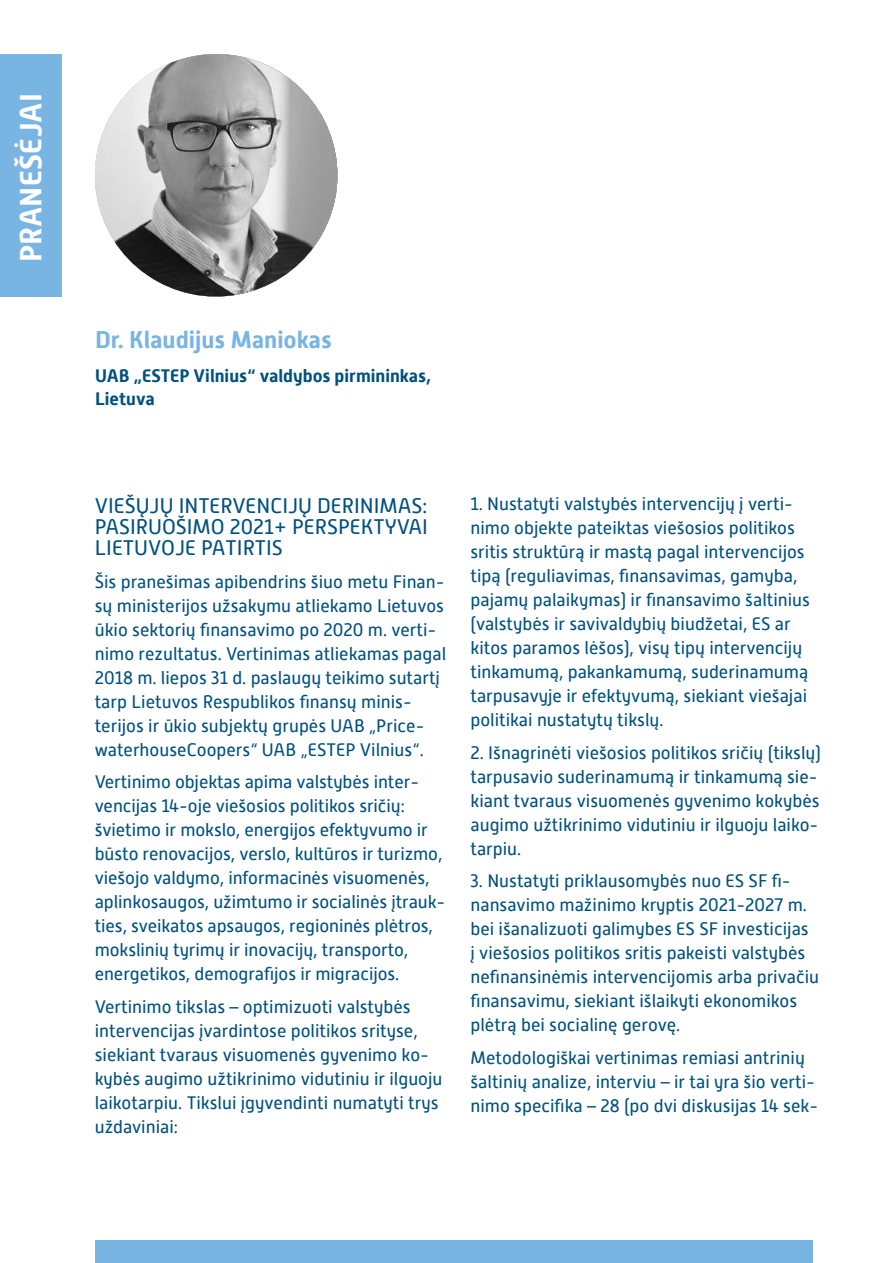
<style>
.page{position:relative;width:893px;height:1263px;background:#fff}
.page>*{position:absolute;margin:0;border:0;box-sizing:border-box;transform-origin:0 0}
.t1{font:700 30.45px "Alwyn New W00";letter-spacing:.01em;color:#fff}
.t2{font:700 24px "Alwyn New W00";color:#79b5e3}
.t3{font:21px/21px "Alwyn New W00";color:#00517d;text-align:justify}
.t4{font:18px/24px "Alwyn New W00";color:#00517d}
.t5{font:700 18px/22.5px "Alwyn New W00";color:#00517d}
</style>
<div class="page">
<svg style="left:94px;top:54px;width:244px;height:243px"></svg>
<div style="left:95px;top:1240px;width:717px;height:23px;background:#79b5e3"></div>
<div style="left:0;top:54px;width:61px;height:243px;background:#79b5e3"></div>
<h1 class="t1" style="left:13px;top:262px;width:171px;rotate:-90deg">PRANEŠĖJAI</h1>
<h2 class="t2" style="left:95px;top:325px;width:238px">Dr. Klaudijus Maniokas</h2>
<p class="t5" style="left:95px;top:365px;width:338px">UAB „ESTEP Vilnius“ valdybos pirmininkas,<br>Lietuva</p>
<p class="t3" style="left:95px;top:495px;width:335px">VIEŠŲJŲ INTERVENCIJŲ DERINIMAS:<br>PASIRUOŠIMO 2021+ PERSPEKTYVAI LIETUVOJE PATIRTIS</p>
<p class="t4" style="left:95px;top:569px;width:353px">Šis pranešimas apibendrins šiuo metu Finan&shy;sų ministerijos užsakymu atliekamo Lietuvos ūkio sektorių finansavimo po 2020 m. verti&shy;nimo rezultatus. Vertinimas atliekamas pagal 2018 m. liepos 31 d. paslaugų teikimo sutartį tarp Lietuvos Respublikos finansų minis&shy;terijos ir ūkio subjektų grupės UAB „Price&shy;waterhouseCoopers“ UAB „ESTEP Vilnius“.</p>
<p class="t4" style="left:95px;top:770px;width:352px">Vertinimo objektas apima valstybės inter&shy;vencijas 14-oje viešosios politikos sričių: švietimo ir mokslo, energijos efektyvumo ir būsto renovacijos, verslo, kultūros ir turizmo, viešojo valdymo, informacinės visuomenės, aplinkosaugos, užimtumo ir socialinės įtrauk&shy;ties, sveikatos apsaugos, regioninės plėtros, mokslinių tyrimų ir inovacijų, transporto, energetikos, demografijos ir migracijos.</p>
<p class="t4" style="left:95px;top:994px;width:349px">Vertinimo tikslas – optimizuoti valstybės intervencijas įvardintose politikos srityse, siekiant tvaraus visuomenės gyvenimo ko&shy;kybės augimo užtikrinimo vidutiniu ir ilguoju laikotarpiu. Tikslui įgyvendinti numatyti trys uždaviniai:</p>
<p class="t4" style="left:470px;top:492px;width:341px">1. Nustatyti valstybės intervencijų į verti&shy;nimo objekte pateiktas viešosios politikos sritis struktūrą ir mastą pagal intervencijos tipą (reguliavimas, finansavimas, gamyba, pajamų palaikymas) ir finansavimo šaltinius (valstybės ir savivaldybių biudžetai, ES ar kitos paramos lėšos), visų tipų intervencijų tinkamumą, pakankamumą, suderinamumą tarpusavyje ir efektyvumą, siekiant viešajai politikai nustatytų tikslų.</p>
<p class="t4" style="left:470px;top:740px;width:352px">2. Išnagrinėti viešosios politikos sričių (tikslų) tarpusavio suderinamumą ir tinkamumą sie&shy;kiant tvaraus visuomenės gyvenimo kokybės augimo užtikrinimo vidutiniu ir ilguoju laiko&shy;tarpiu.</p>
<p class="t4" style="left:470px;top:869px;width:350px">3. Nustatyti priklausomybės nuo ES SF fi&shy;nansavimo mažinimo kryptis 2021-2027 m. bei išanalizuoti galimybes ES SF investicijas<br>į viešosios politikos sritis pakeisti valstybės nefinansinėmis intervencijomis arba privačiu finansavimu, siekiant išlaikyti ekonomikos plėtrą bei socialinę gerovę.</p>
<p class="t4" style="left:470px;top:1045px;width:349px">Metodologiškai vertinimas remiasi antrinių šaltinių analize, interviu – ir tai yra šio verti&shy;nimo specifika – 28 (po dvi diskusijas 14 sek-</p>
</div>
